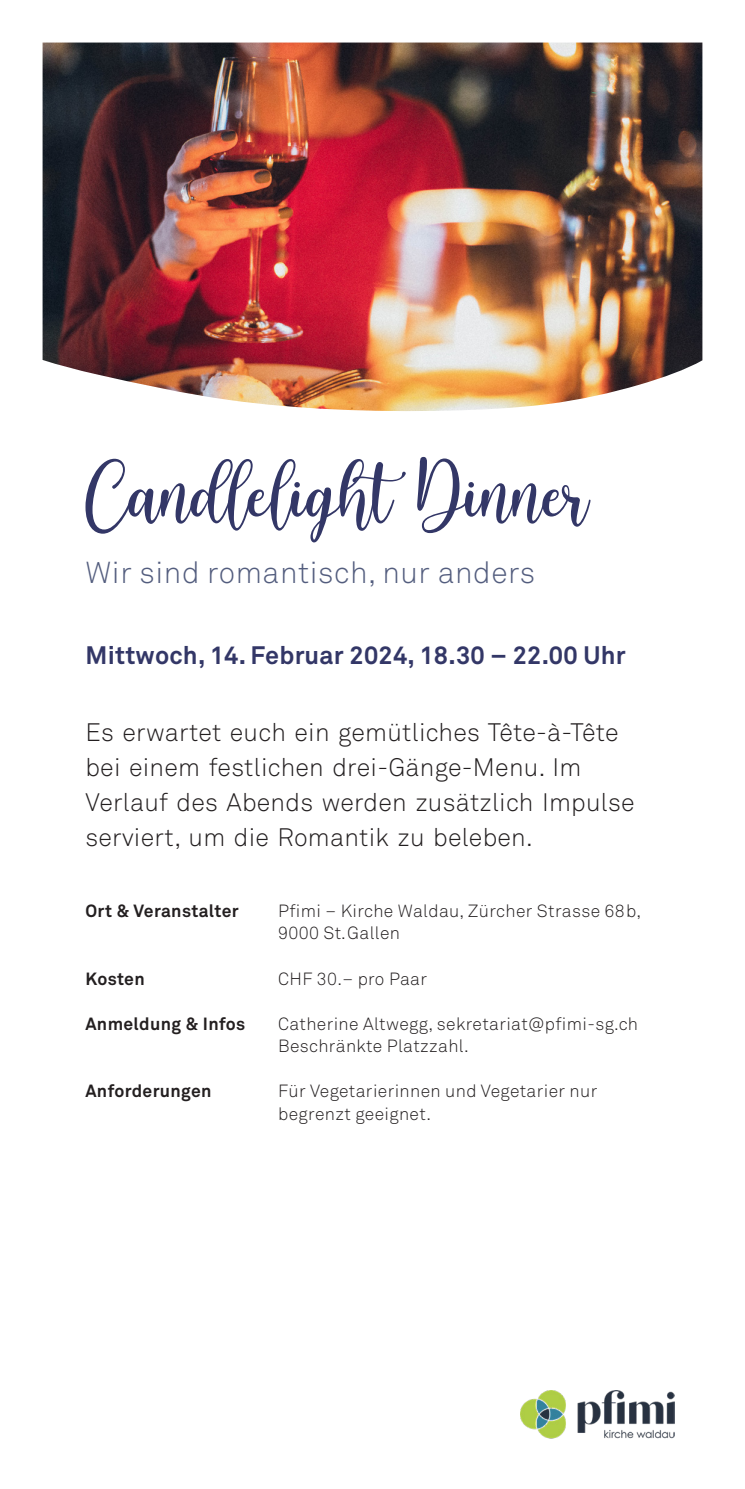
<style>
.page{position:relative;width:745px;height:1489px;background:#fff}
.page>*{position:absolute;margin:0;border:0;box-sizing:border-box;transform-origin:0 0}
.Titel{font:87.5px "better Personal Use";color:#333767}
.t1{font:300 30px "Akkurat Std";letter-spacing:.02em;color:#535d7e}
.Lauftext{font:300 25px/35px "Akkurat Std";letter-spacing:.01em;color:#231f20}
.t2{font:700 25px "Akkurat Std";letter-spacing:.01em;color:#333767}
.t3{font:300 17.5px/22.5px "Akkurat Std";letter-spacing:.02em;color:#231f20}
.t4{font:700 17.5px "Akkurat Std";letter-spacing:.02em;color:#231f20}
</style>
<div class="page">
<img style="left:520px;top:1390px;width:154px;height:49px">
<img style="left:43px;top:43px;width:659px;height:368px">
<p class="Titel" style="left:85px;top:441px;width:504px">Candlelight Dinner</p>
<p class="t1" style="left:85px;top:554px;width:451px">Wir sind romantisch, nur anders</p>
<p class="t2" style="left:85px;top:639px;width:541px">Mittwoch, 14. Februar 2024, 18.30 – 22.00 Uhr</p>
<p class="Lauftext" style="left:85px;top:715px;width:550px">Es erwartet euch ein gemütliches Tête-à-Tête bei einem festlichen drei-Gänge-Menu. Im Verlauf des Abends werden zusätzlich Impulse serviert, um die Romantik zu beleben.</p>
<p class="t4" style="left:85px;top:899px;width:155px">Ort &amp; Veranstalter</p>
<p class="t3" style="left:278px;top:899px;width:364px">Pfimi – Kirche Waldau, Zürcher Strasse 68b,<br>9000 St.Gallen</p>
<p class="t4" style="left:85px;top:967px;width:61px">Kosten</p>
<p class="t3" style="left:278px;top:967px;width:150px">CHF 30.– pro Paar</p>
<p class="t4" style="left:85px;top:1012px;width:161px">Anmeldung &amp; Infos</p>
<p class="t3" style="left:278px;top:1012px;width:361px">Catherine Altwegg, sekretariat@pfimi-sg.ch<br>Beschränkte Platzzahl.</p>
<p class="t4" style="left:85px;top:1079px;width:127px">Anforderungen</p>
<p class="t3" style="left:278px;top:1079px;width:320px">Für Vegetarierinnen und Vegetarier nur begrenzt geeignet.</p>
</div>
